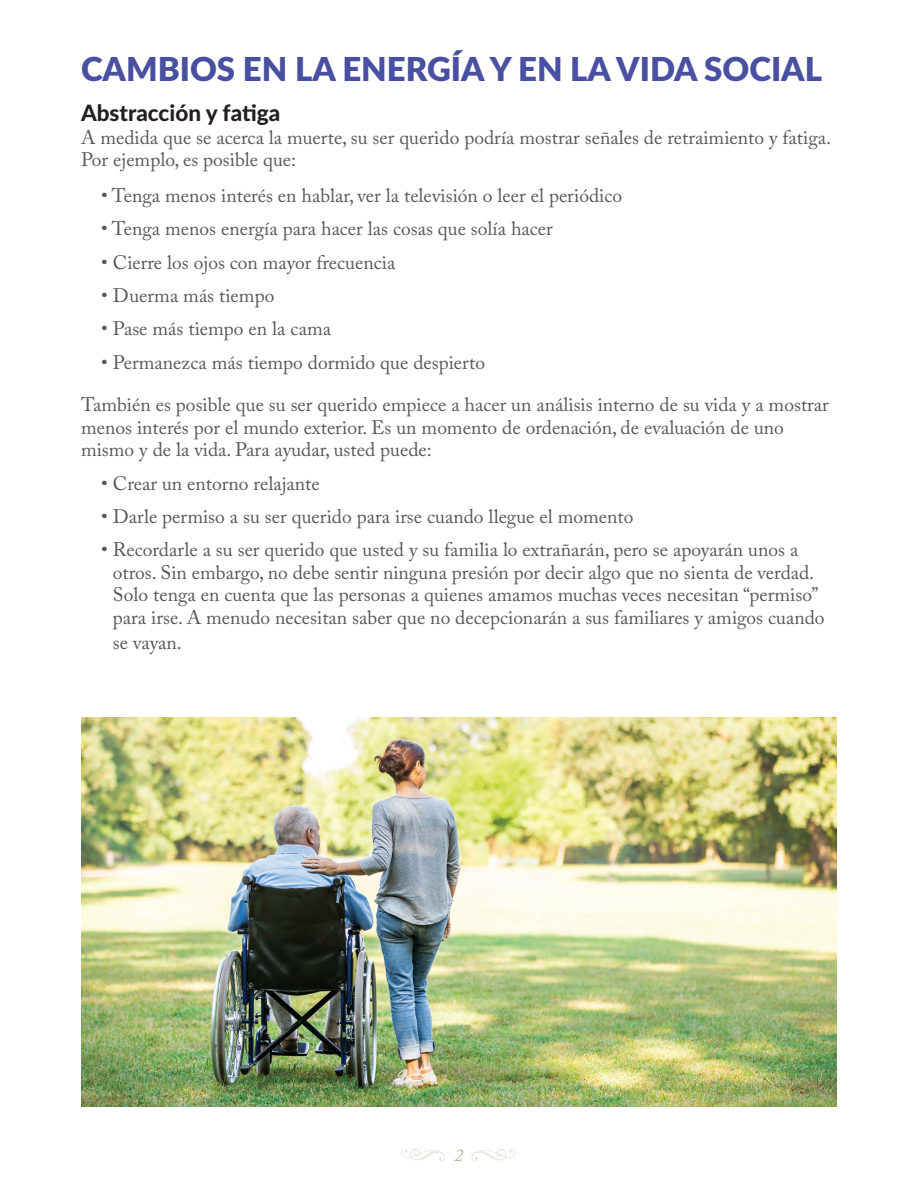
<style>
.page{position:relative;width:918px;height:1188px;background:#fff}
.page>*{position:absolute;margin:0;border:0;box-sizing:border-box;transform-origin:0 0}
.head_A{font:900 33px "Lato";color:#494fa1}
.head_B{font:800 22.5px "Lato";color:#231f20}
.bullet_list{font:19.5px/22.5px "Adobe Caslon Pro";color:#57585a}
.body{font:19.5px/22.5px "Adobe Caslon Pro";color:#57585a}
.t1{font:italic 18px "Adobe Caslon Pro";color:#b4bb9d}
</style>
<div class="page">
<svg style="left:401px;top:1147px;width:44px;height:14px"></svg>
<svg style="left:471px;top:1147px;width:45px;height:14px"></svg>
<img style="left:81px;top:717px;width:756px;height:390px">
<p class="head_A" style="left:81px;top:44px;width:743px">CAMBIOS EN LA ENERGÍA Y EN LA VIDA SOCIAL</p>
<p class="head_B" style="left:81px;top:96px;width:201px">Abstracción y fatiga</p>
<p class="body" style="left:81px;top:126px;width:749px">A medida que se acerca la muerte, su ser querido podría mostrar señales de retraimiento y fatiga.<br>Por ejemplo, es posible que:</p>
<p class="bullet_list" style="left:101px;top:184px;width:522px">• Tenga menos interés en hablar, ver la televisión o leer el periódico</p>
<p class="bullet_list" style="left:101px;top:217px;width:453px">• Tenga menos energía para hacer las cosas que solía hacer</p>
<p class="bullet_list" style="left:101px;top:251px;width:296px">• Cierre los ojos con mayor frecuencia</p>
<p class="bullet_list" style="left:101px;top:284px;width:175px">• Duerma más tiempo</p>
<p class="bullet_list" style="left:101px;top:317px;width:231px">• Pase más tiempo en la cama</p>
<p class="body" style="left:101px;top:351px;width:385px">• Permanezca más tiempo dormido que despierto</p>
<p class="body" style="left:81px;top:393px;width:749px">También es posible que su ser querido empiece a hacer un análisis interno de su vida y a mostrar menos interés por el mundo exterior. Es un momento de ordenación, de evaluación de uno mismo y de la vida. Para ayudar, usted puede:</p>
<p class="bullet_list" style="left:101px;top:472px;width:220px">• Crear un entorno relajante</p>
<p class="bullet_list" style="left:101px;top:505px;width:534px">• Darle permiso a su ser querido para irse cuando llegue el momento</p>
<p class="bullet_list" style="left:113px;top:538px;width:713px;text-indent:-12px">• Recordarle a su ser querido que usted y su familia lo extrañarán, pero se apoyarán unos a otros. Sin embargo, no debe sentir ninguna presión por decir algo que no sienta de verdad.<br>Solo tenga en cuenta que las personas a quienes amamos muchas veces necesitan “permiso” para irse. A menudo necesitan saber que no decepcionarán a sus familiares y amigos cuando</p>
<p class="bullet_list" style="left:113px;top:631px;width:68px">se vayan.</p>
<p class="t1" style="left:454px;top:1144px;width:10px">2</p>
</div>
